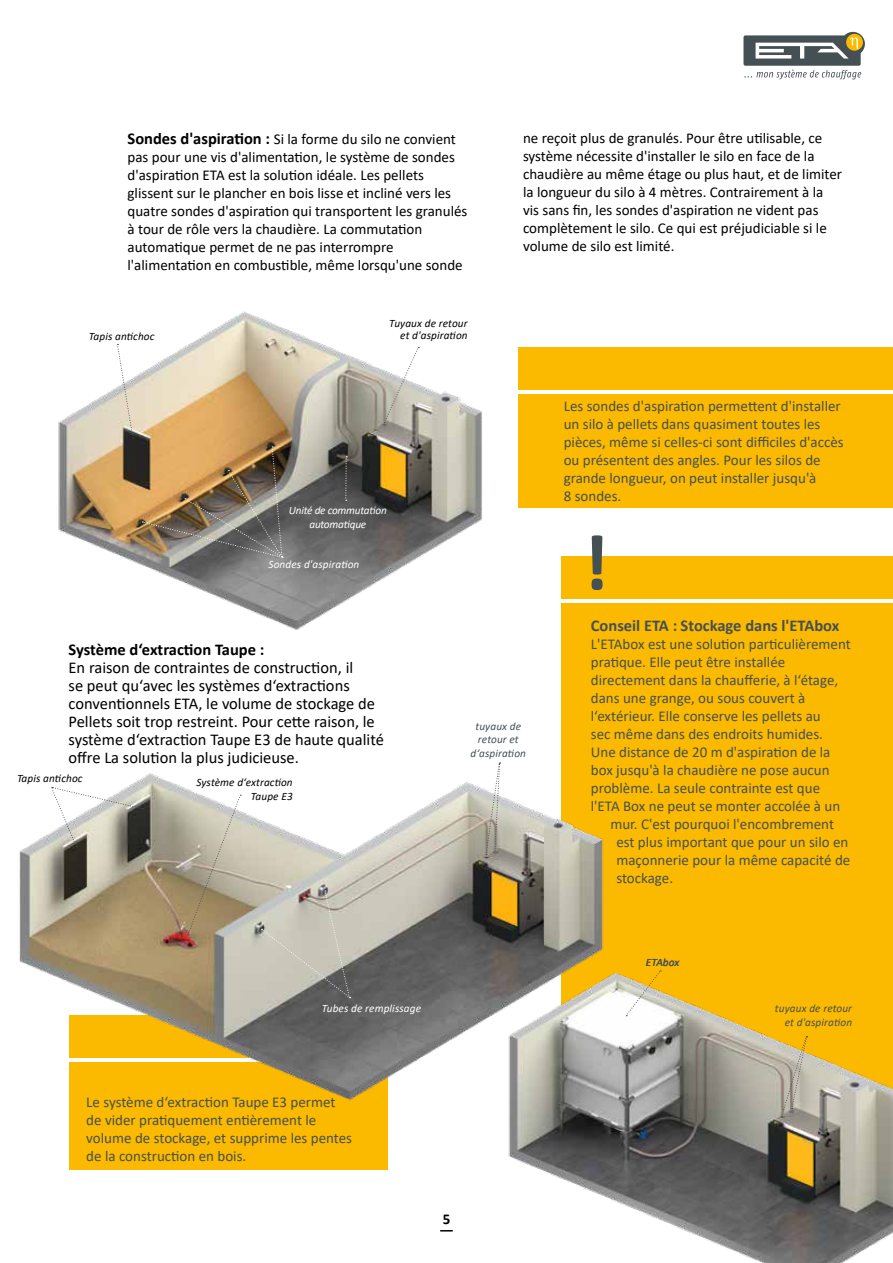
<style>
.page{position:relative;width:893px;height:1263px;background:#fff}
.page>*{position:absolute;margin:0;border:0;box-sizing:border-box;transform-origin:0 0}
.t1{font:700 80.1px "Calibri";color:#455055}
.t2{font:16.5px/18px "Calibri";color:#000}
.t3{font:700 16.5px "Calibri";color:#455055}
.t4{font:700 16.5px "Calibri";color:#000}
.t5{font:15px/18px "Calibri";color:#455055}
.t6{font:15px/18px "Calibri";color:#000}
.t7{font:700 15px "Calibri";color:#000}
.t8{font:italic 11.25px/12px "Calibri";letter-spacing:.01em;color:#000;text-align:right}
.t9{font:italic 11.25px/13.5px "Calibri";letter-spacing:.01em;color:#455055;text-align:right}
.t10{font:italic 11.25px "Calibri";letter-spacing:.01em;color:#fff}
.t11{font:italic 11.25px/13.5px "Calibri";letter-spacing:-.02em;color:#fff;text-align:center}
.s1{font-weight:700;font-size:16.5px}
</style>
<div class="page">
<div style="left:70px;top:1062px;width:318px;height:108px;background:#fbb900"></div>
<div style="left:519px;top:394px;width:374px;height:114px;background:#fbb900"></div>
<div style="left:561px;top:603px;width:332px;height:560px;background:#fbb900"></div>
<div style="left:519px;top:348px;width:374px;height:42px;background:#fbb900"></div>
<div style="left:561px;top:556px;width:332px;height:43px;background:#fbb900"></div>
<img style="left:58px;top:311px;width:424px;height:319px">
<img style="left:19px;top:773px;width:584px;height:336px">
<img style="left:500px;top:971px;width:393px;height:292px">
<svg style="left:117px;top:344px;width:17px;height:95px"></svg>
<img style="left:142px;top:447px;width:141px;height:111px">
<svg style="left:345px;top:456px;width:2px;height:45px"></svg>
<svg style="left:384px;top:347px;width:35px;height:76px"></svg>
<svg style="left:51px;top:787px;width:92px;height:60px"></svg>
<svg style="left:485px;top:763px;width:16px;height:92px"></svg>
<svg style="left:261px;top:890px;width:90px;height:108px;background:#bab7ad"></svg>
<svg style="left:187px;top:795px;width:54px;height:140px;background:#b7ae98"></svg>
<svg style="left:781px;top:1036px;width:27px;height:81px;background:#bcaf8d"></svg>
<svg style="left:626px;top:971px;width:35px;height:45px"></svg>
<svg style="left:743px;top:32px;width:122px;height:47px"></svg>
<p class="t6" style="left:128px;top:129px;width:341px"><span class="s1">Sondes d'aspiration :</span> Si la forme du silo ne convient pas pour une vis d'alimentation, le système de sondes d'aspiration ETA est la solution idéale. Les pellets glissent sur le plancher en bois lisse et incliné vers les quatre sondes d'aspiration qui transportent les granulés à tour de rôle vers la chaudière. La commutation automatique permet de ne pas interrompre l'alimentation en combustible, même lorsqu'une sonde</p>
<p class="t8" style="left:89px;top:330px;width:67px">Tapis antichoc</p>
<p class="t8" style="left:389px;top:317px;width:80px">Tuyaux de retour et d'aspiration</p>
<p class="t11" style="left:289px;top:503px;width:99px">Unité de commutation automatique</p>
<p class="t10" style="left:269px;top:556px;width:92px">Sondes d'aspiration</p>
<p class="t6" style="left:523px;top:128px;width:321px">ne reçoit plus de granulés. Pour être utilisable, ce système nécessite d'installer le silo en face de la chaudière au même étage ou plus haut, et de limiter la longueur du silo à 4 mètres. Contrairement à la vis sans fin, les sondes d'aspiration ne vident pas complètement le silo. Ce qui est préjudiciable si le volume de silo est limité.</p>
<p class="t5" style="left:564px;top:397px;width:282px">Les sondes d'aspiration permettent d'installer un silo à pellets dans quasiment toutes les pièces, même si celles-ci sont difficiles d'accès ou présentent des angles. Pour les silos de grande longueur, on peut installer jusqu'à<br>8 sondes.</p>
<h1 class="t1" style="left:583px;top:506px;width:28px">!</h1>
<p class="t4" style="left:69px;top:637px;width:197px">Système d‘extraction Taupe :</p>
<p class="t2" style="left:69px;top:658px;width:317px">En raison de contraintes de construction, il<br>se peut qu‘avec les systèmes d‘extractions conventionnels ETA, le volume de stockage de Pellets soit trop restreint. Pour cette raison, le système d‘extraction Taupe E3 de haute qualité offre La solution la plus judicieuse.</p>
<p class="t8" style="left:17px;top:772px;width:67px">Tapis antichoc</p>
<p class="t8" style="left:196px;top:775px;width:98px;line-height:13.5px">Système d‘extraction<br>Taupe E3</p>
<p class="t9" style="left:471px;top:719px;width:57px;text-align:center">tuyaux de retour et d‘aspiration</p>
<p class="t10" style="left:322px;top:1001px;width:101px">Tubes de remplissage</p>
<p class="t5" style="left:86px;top:1092px;width:267px">Le système d‘extraction Taupe E3 permet de vider pratiquement entièrement le volume de stockage, et supprime les pentes de la construction en bois.</p>
<p class="t7" style="left:443px;top:1208px;width:9px">5</p>
<p class="t3" style="left:591px;top:614px;width:250px">Conseil ETA : Stockage dans l'ETAbox</p>
<p class="t5" style="left:591px;top:634px;width:261px">L'ETAbox est une solution particulièrement</p>
<p class="t5" style="left:591px;top:652px;width:196px">pratique. Elle peut être installée</p>
<p class="t5" style="left:591px;top:670px;width:249px">directement dans la chaufferie, à l‘étage,</p>
<p class="t5" style="left:591px;top:688px;width:216px">dans une grange, ou sous couvert à</p>
<p class="t5" style="left:591px;top:706px;width:231px">l‘extérieur. Elle conserve les pellets au</p>
<p class="t5" style="left:591px;top:724px;width:234px">sec même dans des endroits humides.</p>
<p class="t5" style="left:591px;top:742px;width:241px">Une distance de 20 m d'aspiration de la</p>
<p class="t5" style="left:591px;top:760px;width:240px">box jusqu'à la chaudière ne pose aucun</p>
<p class="t5" style="left:591px;top:778px;width:231px">problème. La seule contrainte est que</p>
<p class="t5" style="left:591px;top:796px;width:251px">l'ETA Box ne peut se monter accolée à un</p>
<p class="t5" style="left:610px;top:814px;width:225px">mur. C'est pourquoi l'encombrement</p>
<p class="t5" style="left:616px;top:832px;width:234px">est plus important que pour un silo en</p>
<p class="t5" style="left:616px;top:850px;width:235px">maçonnerie pour la même capacité de</p>
<p class="t5" style="left:616px;top:868px;width:58px">stockage.</p>
<p class="t9" style="left:646px;top:954px;width:35px">ETAbox</p>
<p class="t9" style="left:775px;top:1001px;width:79px">tuyaux de retour et d'aspiration</p>
</div>
